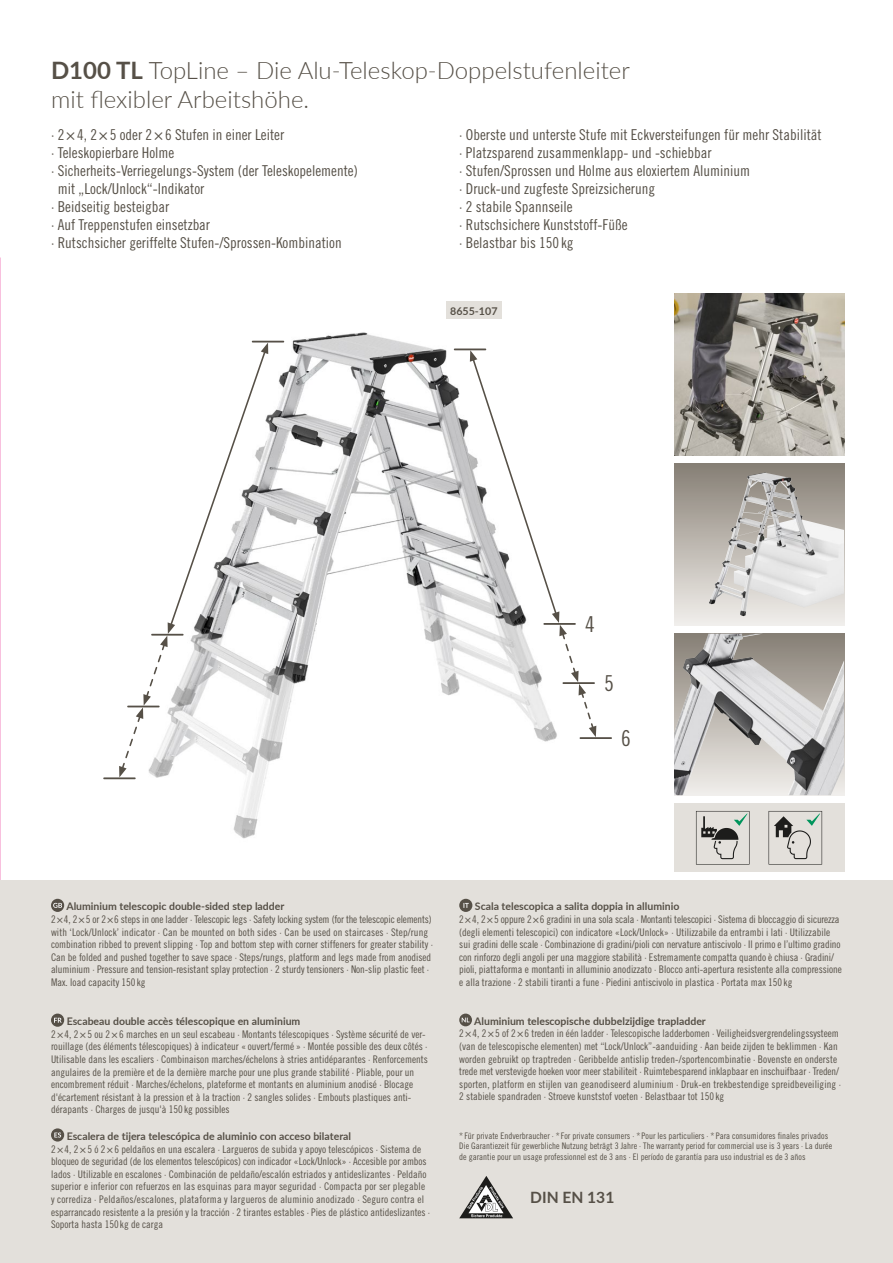
<style>
.page{position:relative;width:893px;height:1263px;background:#fff}
.page>*{position:absolute;margin:0;border:0;box-sizing:border-box;transform-origin:0 0}
.t1{font:300 24px/28.8px "Lato";color:#565047}
.t2{font:21.9px "Trade Gothic LT Std Cn 18";color:#565047}
.t3{font:700 15.6px "Lato";color:#565047}
.t4{font:15px/18px "Trade Gothic LT Std Cn 18";color:#565047}
.t5{font:700 10.65px "Lato";color:#565047}
.t6{font:10.5px/12.6px "Trade Gothic LT Std Cn 18";color:#565047}
.t7{font:700 10.5px "Lato";color:#565047}
.t8{font:9px/10.8px "Trade Gothic LT Std Cn 18";color:#565047}
.s1{font-weight:700}
</style>
<div class="page">
<img style="left:0;top:258px;width:1px;height:707px">
<div style="left:0;top:880px;width:893px;height:383px;background:#e3e0db"></div>
<img style="left:674px;top:634px;width:170px;height:161px">
<div style="left:674px;top:463px;width:170px;height:162px;background:linear-gradient(to bottom,#877f75,#f1eeea)"></div>
<img style="left:709px;top:472px;width:135px;height:144px">
<img style="left:674px;top:293px;width:170px;height:162px">
<img style="left:103px;top:332px;width:494px;height:507px">
<hr style="left:252px;top:341px;width:32px;height:1px;background:#565047">
<hr style="left:103px;top:777px;width:33px;height:2px;background:#565047">
<svg style="left:119px;top:343px;width:149px;height:434px"></svg>
<hr style="left:454px;top:348px;width:32px;height:2px;background:#565047">
<hr style="left:580px;top:737px;width:32px;height:2px;background:#565047">
<svg style="left:470px;top:350px;width:126px;height:387px"></svg>
<svg style="left:459px;top:1176px;width:54px;height:42px"></svg>
<div style="left:674px;top:804px;width:170px;height:68px;background:#e3e0db"></div>
<svg style="left:696px;top:811px;width:53px;height:53px"></svg>
<svg style="left:768px;top:811px;width:54px;height:53px"></svg>
<div style="left:446px;top:302px;width:56px;height:17px;background:#e3e0db"></div>
<svg style="left:51px;top:1128px;width:13px;height:13px"></svg>
<svg style="left:54px;top:1132px;width:7px;height:5px"></svg>
<div style="left:51px;top:899px;width:13px;height:13px;background:#565047;border-radius:50%"></div>
<svg style="left:53px;top:903px;width:9px;height:5px"></svg>
<svg style="left:51px;top:1013px;width:13px;height:14px"></svg>
<svg style="left:54px;top:1018px;width:8px;height:5px"></svg>
<div style="left:459px;top:899px;width:13px;height:13px;background:#565047;border-radius:50%"></div>
<svg style="left:463px;top:903px;width:6px;height:5px"></svg>
<svg style="left:459px;top:1013px;width:13px;height:13px"></svg>
<svg style="left:462px;top:1017px;width:8px;height:5px"></svg>
<h1 class="t1" style="left:51px;top:55px;width:580px"><span class="s1">D100 TL</span> TopLine – Die Alu-Teleskop-Doppelstufenleiter mit flexibler Arbeitshöhe.</h1>
<h3 class="t4" style="left:51px;top:125px;width:235px">· 2×4, 2×5 oder 2×6 Stufen in einer Leiter</h3>
<h3 class="t4" style="left:51px;top:143px;width:125px">· Teleskopierbare Holme</h3>
<h3 class="t4" style="left:51px;top:161px;width:308px">· Sicherheits-Verriegelungs-System (der Teleskopelemente)</h3>
<h3 class="t4" style="left:58px;top:179px;width:148px">mit „Lock/Unlock“-Indikator</h3>
<h3 class="t4" style="left:51px;top:197px;width:120px">· Beidseitig besteigbar</h3>
<h3 class="t4" style="left:51px;top:215px;width:161px">· Auf Treppenstufen einsetzbar</h3>
<h3 class="t4" style="left:51px;top:233px;width:292px">· Rutschsicher geriffelte Stufen-/Sprossen-Kombination</h3>
<p class="t4" style="left:459px;top:125px;width:364px">· Oberste und unterste Stufe mit Eckversteifungen für mehr Stabilität · Platzsparend zusammenklapp- und -schiebbar<br>· Stufen/Sprossen und Holme aus eloxiertem Aluminium<br>· Druck-und zugfeste Spreizsicherung<br>· 2 stabile Spannseile<br>· Rutschsichere Kunststoff-Füße<br>· Belastbar bis 150 kg</p>
<p class="t5" style="left:450px;top:303px;width:49px">8655-107</p>
<h2 class="t2" style="left:585px;top:611px;width:11px">4</h2>
<h2 class="t2" style="left:604px;top:670px;width:11px">5</h2>
<h2 class="t2" style="left:621px;top:725px;width:11px">6</h2>
<p class="t7" style="left:66px;top:899px;width:219px">Aluminium telescopic double-sided step ladder</p>
<p class="t6" style="left:51px;top:913px;width:383px">2×4, 2×5 or 2×6 steps in one ladder · Telescopic legs · Safety locking system (for the telescopic elements) with ‘Lock/Unlock’ indicator · Can be mounted on both sides · Can be used on staircases · Step/rung combination ribbed to prevent slipping · Top and bottom step with corner stiffeners for greater stability · Can be folded and pushed together to save space · Steps/rungs, platform and legs made from anodised aluminium · Pressure and tension-resistant splay protection · 2 sturdy tensioners · Non-slip plastic feet · Max. load capacity 150 kg</p>
<p class="t7" style="left:67px;top:1014px;width:235px">Escabeau double accès télescopique en aluminium</p>
<p class="t6" style="left:51px;top:1028px;width:378px">2×4, 2×5 ou 2×6 marches en un seul escabeau · Montants télescopiques · Système sécurité de ver&shy;rouillage (des éléments télescopiques) à indicateur «ouvert/fermé» · Montée possible des deux côtés · Utilisable dans les escaliers · Combinaison marches/échelons à stries antidéparantes · Renforcements angulaires de la première et de la dernière marche pour une plus grande stabilité · Pliable, pour un encombrement réduit · Marches/échelons, plateforme et montants en aluminium anodisé · Blocage d'écartement résistant à la pression et à la traction · 2 sangles solides · Embouts plastiques anti&shy;dérapants · Charges de jusqu'à 150 kg possibles</p>
<p class="t7" style="left:67px;top:1128px;width:286px">Escalera de tijera telescópica de aluminio con acceso bilateral</p>
<p class="t6" style="left:51px;top:1142px;width:381px">2×4, 2×5 ó 2×6 peldaños en una escalera · Largueros de subida y apoyo telescópicos · Sistema de bloqueo de seguridad (de los elementos telescópicos) con indicador «Lock/Unlock» · Accesible por ambos lados · Utilizable en escalones · Combinación de peldaño/escalón estriados y antideslizantes · Peldaño superior e inferior con refuerzos en las esquinas para mayor seguridad · Compacta por ser plegable y corrediza · Peldaños/escalones, plataforma y largueros de aluminio anodizado · Seguro contra el esparrancado resistente a la presión y la tracción · 2 tirantes estables · Pies de plástico antideslizantes · Soporta hasta 150 kg de carga</p>
<p class="t7" style="left:475px;top:899px;width:206px">Scala telescopica a salita doppia in alluminio</p>
<p class="t6" style="left:459px;top:913px;width:384px">2×4, 2×5 oppure 2×6 gradini in una sola scala · Montanti telescopici · Sistema di bloccaggio di sicurezza (degli elementi telescopici) con indicatore «Lock/Unlock» · Utilizzabile da entrambi i lati · Utilizzabile sui gradini delle scale · Combinazione di gradini/pioli con nervature antiscivolo · Il primo e l’ultimo gradino con rinforzo degli angoli per una maggiore stabilità · Estremamente compatta quando è chiusa · Gradini/ pioli, piattaforma e montanti in alluminio anodizzato · Blocco anti-apertura resistente alla compressione e alla trazione · 2 stabili tiranti a fune · Piedini antiscivolo in plastica · Portata max 150 kg</p>
<p class="t7" style="left:474px;top:1013px;width:233px">Aluminium telescopische dubbelzijdige trapladder</p>
<p class="t6" style="left:459px;top:1027px;width:383px">2×4, 2×5 of 2×6 treden in één ladder · Telescopische ladderbomen · Veiligheidsvergrendelingssysteem (van de telescopische elementen) met “Lock/Unlock”-aanduiding · Aan beide zijden te beklimmen · Kan worden gebruikt op traptreden · Geribbelde antislip treden-/sportencombinatie · Bovenste en onderste trede met verstevigde hoeken voor meer stabiliteit · Ruimtebesparend inklapbaar en inschuifbaar · Treden/ sporten, platform en stijlen van geanodiseerd aluminium · Druk-en trekbestendige spreidbeveiliging · 2 stabiele spandraden · Stroeve kunststof voeten · Belastbaar tot 150 kg</p>
<p class="t8" style="left:459px;top:1130px;width:374px">* Für private Endverbraucher · * For private consumers · * Pour les particuliers · * Para consumidores finales privados<br>Die Garantiezeit für gewerbliche Nutzung beträgt 3 Jahre · The warranty period for commercial use is 3 years · La durée de garantie pour un usage professionnel est de 3 ans · El período de garantía para uso industrial es de 3 años</p>
<h3 class="t3" style="left:530px;top:1186px;width:86px">DIN EN 131</h3>
</div>
